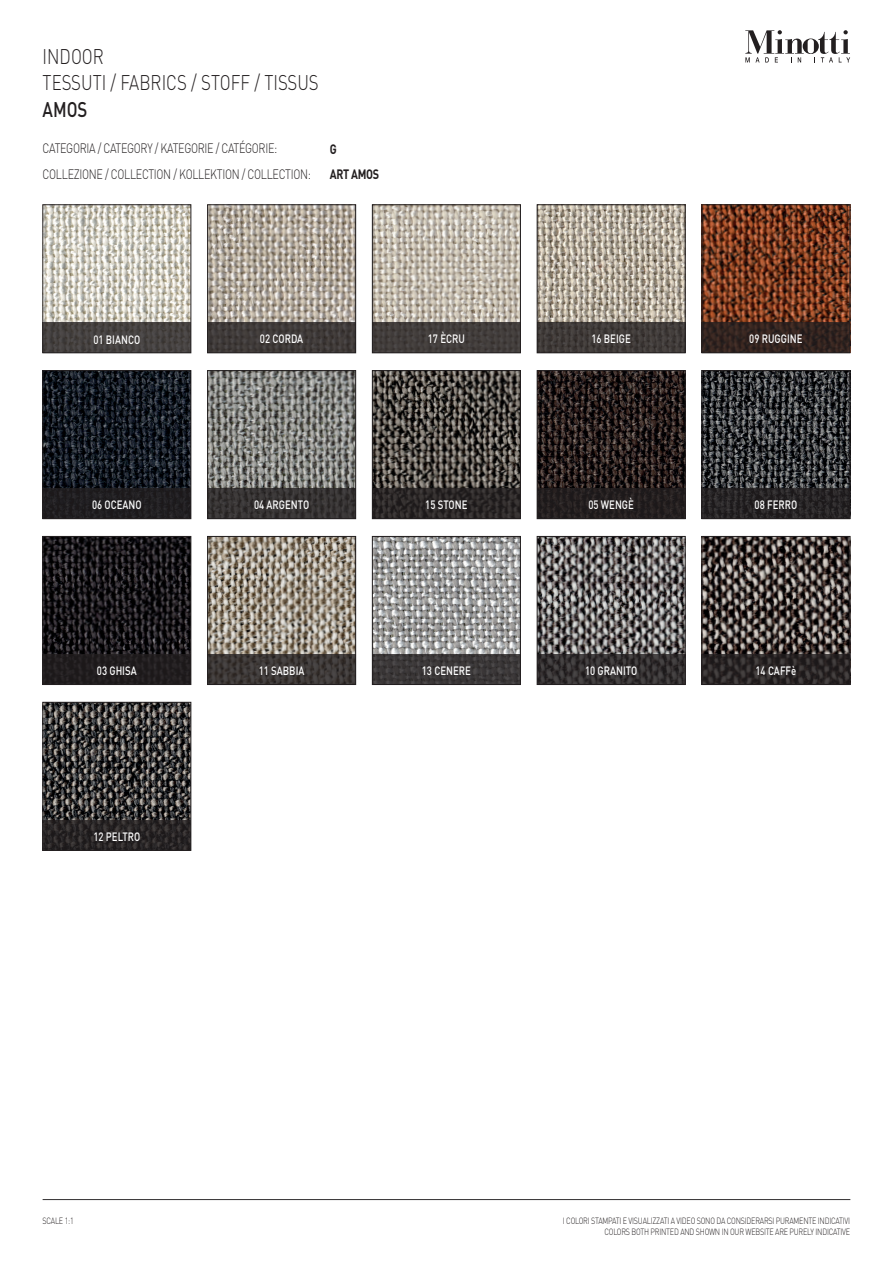
<style>
.page{position:relative;width:893px;height:1263px;background:#fff}
.page>*{position:absolute;margin:0;border:0;box-sizing:border-box;transform-origin:0 0}
.t1{font:300 21px "DIN";color:#231f20;scale:.8 1}
.t2{font:500 21px "DIN";color:#231f20;scale:.8 1}
.t3{font:300 13.5px "DIN";letter-spacing:-.03em;color:#231f20;scale:.8 1}
.t4{font:700 13.5px "DIN";letter-spacing:-.03em;color:#231f20;scale:.8 1}
.t5{font:500 12px "DIN";color:#fff;scale:.8 1}
.t6{font:300 9px "DIN";letter-spacing:-.03em;color:#231f20;scale:.8 1}
</style>
<div class="page">
<img style="left:374px;top:538px;width:145px;height:116px">
<div style="left:372px;top:536px;width:149px;height:149px;border:1px solid #231f20"></div>
<img style="left:45px;top:207px;width:144px;height:116px">
<img style="left:209px;top:207px;width:145px;height:116px">
<div style="left:207px;top:205px;width:149px;height:148px;border:1px solid #231f20"></div>
<img style="left:704px;top:207px;width:144px;height:116px">
<div style="left:702px;top:205px;width:148px;height:148px;border:1px solid #231f20"></div>
<img style="left:539px;top:207px;width:144px;height:116px">
<div style="left:537px;top:205px;width:148px;height:148px;border:1px solid #231f20"></div>
<img style="left:374px;top:207px;width:145px;height:116px">
<div style="left:372px;top:205px;width:149px;height:148px;border:1px solid #231f20"></div>
<img style="left:45px;top:372px;width:144px;height:116px">
<div style="left:43px;top:370px;width:148px;height:149px;border:1px solid #231f20"></div>
<img style="left:209px;top:372px;width:145px;height:116px">
<div style="left:207px;top:370px;width:149px;height:149px;border:1px solid #231f20"></div>
<img style="left:704px;top:372px;width:144px;height:116px">
<div style="left:702px;top:370px;width:148px;height:149px;border:1px solid #231f20"></div>
<img style="left:539px;top:372px;width:144px;height:116px">
<div style="left:537px;top:370px;width:148px;height:149px;border:1px solid #231f20"></div>
<img style="left:374px;top:372px;width:145px;height:116px">
<div style="left:372px;top:370px;width:149px;height:149px;border:1px solid #231f20"></div>
<img style="left:45px;top:538px;width:144px;height:116px">
<div style="left:43px;top:536px;width:148px;height:149px;border:1px solid #231f20"></div>
<img style="left:209px;top:538px;width:145px;height:116px">
<div style="left:207px;top:536px;width:149px;height:149px;border:1px solid #231f20"></div>
<img style="left:704px;top:538px;width:144px;height:116px">
<div style="left:702px;top:536px;width:148px;height:149px;border:1px solid #231f20"></div>
<img style="left:539px;top:538px;width:144px;height:116px">
<div style="left:537px;top:536px;width:148px;height:149px;border:1px solid #231f20"></div>
<img style="left:45px;top:704px;width:144px;height:116px">
<div style="left:43px;top:702px;width:148px;height:148px;border:1px solid #231f20"></div>
<div style="left:43px;top:323px;width:148px;height:30px;background:#464240"></div>
<div style="left:43px;top:488px;width:148px;height:31px;background:#231f20"></div>
<svg style="left:207px;top:323px;width:149px;height:30px;fill:#3f3a38"></svg>
<svg style="left:207px;top:488px;width:149px;height:31px;fill:#363333"></svg>
<div style="left:372px;top:323px;width:149px;height:30px;background:#423d3c"></div>
<svg style="left:372px;top:488px;width:149px;height:31px;fill:#2a2626"></svg>
<svg style="left:537px;top:323px;width:148px;height:30px;fill:#403b39"></svg>
<div style="left:537px;top:488px;width:148px;height:31px;background:#231f20"></div>
<svg style="left:702px;top:323px;width:148px;height:30px;fill:#31231f"></svg>
<svg style="left:43px;top:820px;width:148px;height:30px;fill:#282425"></svg>
<div style="left:43px;top:654px;width:148px;height:31px;background:#231f20"></div>
<svg style="left:207px;top:654px;width:149px;height:31px;fill:#3c3736"></svg>
<svg style="left:372px;top:654px;width:149px;height:31px;fill:#3a3738"></svg>
<svg style="left:537px;top:654px;width:148px;height:31px"></svg>
<svg style="left:702px;top:654px;width:148px;height:31px;fill:#292323"></svg>
<div style="left:702px;top:488px;width:148px;height:31px;background:#231f20"></div>
<hr style="left:43px;top:1199px;width:807px;height:1px;background:#312f30">
<svg style="left:745px;top:30px;width:105px;height:33px"></svg>
<p class="t1" style="left:43px;top:43px;width:78px">INDOOR</p>
<p class="t1" style="left:43px;top:70px;width:347px">TESSUTI / FABRICS / STOFF / TISSUS</p>
<p class="t2" style="left:43px;top:96px;width:58px">AMOS</p>
<p class="t3" style="left:43px;top:140px;width:295px">CATEGORIA / CATEGORY / KATEGORIE / CATÉGORIE:</p>
<p class="t3" style="left:43px;top:166px;width:337px">COLLEZIONE / COLLECTION / KOLLEKTION / COLLECTION:</p>
<p class="t4" style="left:330px;top:140px;width:10px">G</p>
<p class="t4" style="left:330px;top:165px;width:63px">ART AMOS</p>
<p class="t5" style="left:93px;top:332px;width:60px">01 BIANCO</p>
<p class="t5" style="left:260px;top:331px;width:56px">02 CORDA</p>
<p class="t5" style="left:428px;top:331px;width:48px">17 ÈCRU</p>
<p class="t5" style="left:591px;top:331px;width:51px">16 BEIGE</p>
<p class="t5" style="left:749px;top:331px;width:68px">09 RUGGINE</p>
<p class="t5" style="left:92px;top:497px;width:64px">06 OCEANO</p>
<p class="t5" style="left:254px;top:497px;width:70px">04 ARGENTO</p>
<p class="t5" style="left:425px;top:497px;width:54px">15 STONE</p>
<p class="t5" style="left:588px;top:497px;width:59px">05 WENGÈ</p>
<p class="t5" style="left:755px;top:497px;width:55px">08 FERRO</p>
<p class="t5" style="left:97px;top:663px;width:51px">03 GHISA</p>
<p class="t5" style="left:259px;top:663px;width:59px">11 SABBIA</p>
<p class="t5" style="left:422px;top:663px;width:63px">13 CENERE</p>
<p class="t5" style="left:585px;top:663px;width:67px">10 GRANITO</p>
<p class="t5" style="left:755px;top:663px;width:53px">14 CAFFè</p>
<p class="t5" style="left:93px;top:828px;width:60px">12 PELTRO</p>
<p class="t6" style="left:43px;top:1215px;width:40px">SCALE 1:1</p>
<p class="t6" style="left:563px;top:1215px;width:361px">I COLORI STAMPATI E VISUALIZZATI A VIDEO SONO DA CONSIDERARSI PURAMENTE INDICATIVI</p>
<p class="t6" style="left:604px;top:1226px;width:309px">COLORS BOTH PRINTED AND SHOWN IN OUR WEBSITE ARE PURELY INDICATIVE</p>
</div>
